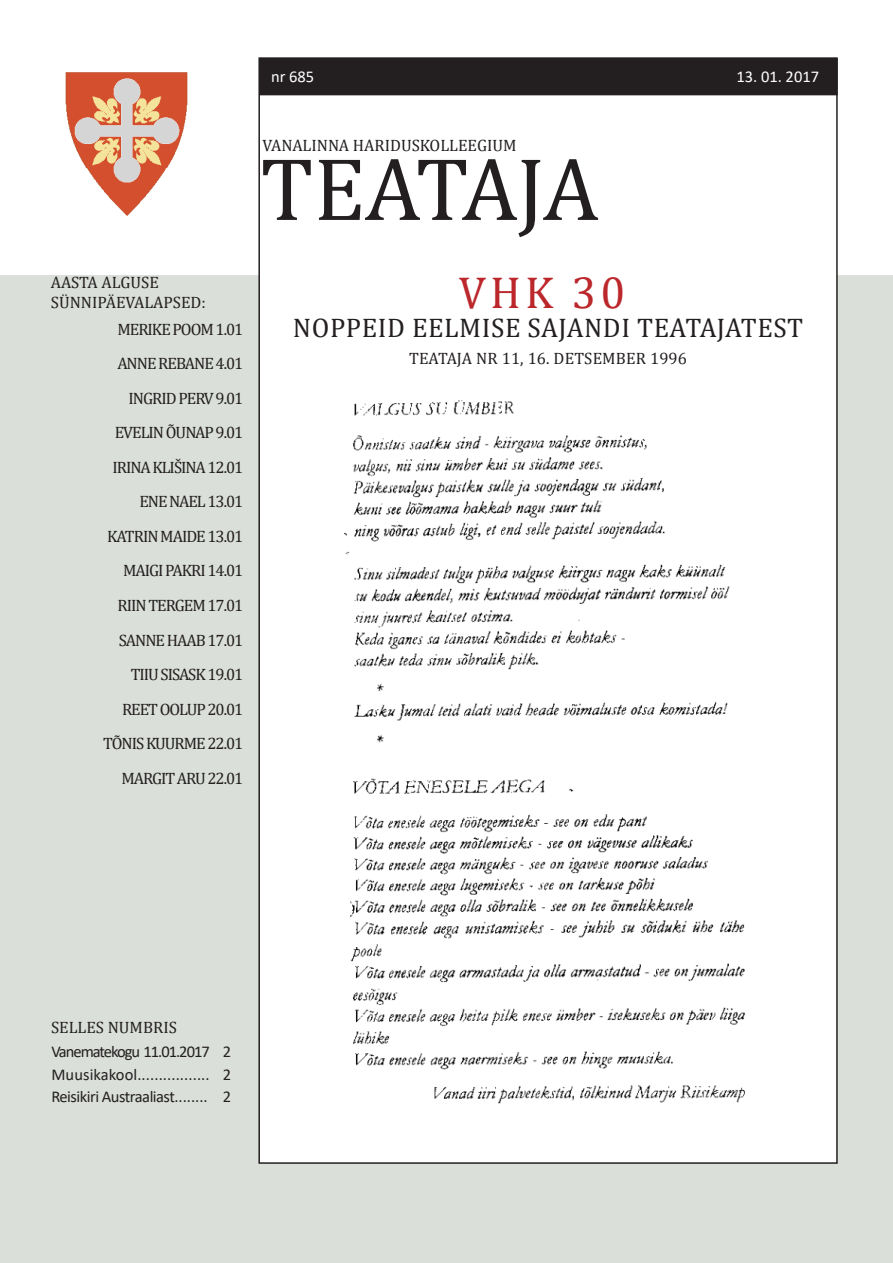
<style>
.page{position:relative;width:893px;height:1263px;background:#fff}
.page>*{position:absolute;margin:0;border:0;box-sizing:border-box;transform-origin:0 0}
.t1{font:90px "Cambria";letter-spacing:-.015em;color:#231f20}
.t2{font:45px "Cambria";color:#bb272b}
.t3{font:27px "Cambria";letter-spacing:.02em;color:#231f20}
.t4{font:16.5px "Cambria";letter-spacing:-.06em;color:#231f20}
.t5{font:16.5px "Cambria";color:#231f20}
.t6{font:16.5px "Calibri";letter-spacing:-.03em;color:#231f20}
.t7{font:16.5px "Calibri";letter-spacing:.005em;color:#231f20}
.t8{font:16.5px "Cambria";letter-spacing:.01em;color:#231f20}
.t9{font:16.5px "Calibri";letter-spacing:-.06em;color:#231f20}
.t10{font:16.5px "Calibri";color:#fff}
</style>
<div class="page">
<div style="left:1px;top:276px;width:892px;height:987px;background:#dadfd9"></div>
<div style="left:258px;top:57px;width:580px;height:1107px;background:#fff;border:2px solid #231f20"></div>
<div style="left:259px;top:58px;width:579px;height:37px;background:#231f20"></div>
<img style="left:65px;top:72px;width:123px;height:144px">
<img style="left:344px;top:400px;width:386px;height:343px">
<img style="left:350px;top:778px;width:395px;height:326px">
<p class="t10" style="left:271px;top:65px;width:45px">nr 685</p>
<p class="t10" style="left:736px;top:65px;width:84px">13. 01. 2017</p>
<p class="t5" style="left:51px;top:273px;width:110px">AASTA ALGUSE</p>
<p class="t5" style="left:51px;top:293px;width:156px">SÜNNIPÄEVALAPSED:</p>
<p class="t4" style="left:117px;top:320px;width:127px">MERIKE POOM 1.01</p>
<p class="t4" style="left:117px;top:354px;width:128px">ANNE REBANE 4.01</p>
<p class="t4" style="left:129px;top:389px;width:116px">INGRID PERV 9.01</p>
<p class="t4" style="left:115px;top:423px;width:130px">EVELIN ÕUNAP 9.01</p>
<p class="t4" style="left:113px;top:458px;width:132px">IRINA KLIŠINA 12.01</p>
<p class="t4" style="left:139px;top:492px;width:106px">ENE NAEL 13.01</p>
<p class="t4" style="left:107px;top:527px;width:138px">KATRIN MAIDE 13.01</p>
<p class="t4" style="left:123px;top:561px;width:122px">MAIGI PAKRI 14.01</p>
<p class="t4" style="left:118px;top:596px;width:127px">RIIN TERGEM 17.01</p>
<p class="t4" style="left:119px;top:630px;width:126px">SANNE HAAB 17.01</p>
<p class="t4" style="left:131px;top:665px;width:114px">TIIU SISASK 19.01</p>
<p class="t4" style="left:122px;top:699px;width:123px">REET OOLUP 20.01</p>
<p class="t4" style="left:103px;top:734px;width:142px">TÕNIS KUURME 22.01</p>
<p class="t4" style="left:121px;top:768px;width:124px">MARGIT ARU 22.01</p>
<p class="t5" style="left:263px;top:136px;width:256px">VANALINNA HARIDUSKOLLEEGIUM</p>
<p class="t1" style="left:260px;top:136px;width:340px">TEATAJA</p>
<p class="t2" style="left:459px;top:266px;width:168px">VHK 30</p>
<p class="t3" style="left:293px;top:312px;width:512px">NOPPEID EELMISE SAJANDI TEATAJATEST</p>
<p class="t8" style="left:409px;top:348px;width:280px">TEATAJA NR 11, 16. DETSEMBER 1996</p>
<p class="t5" style="left:51px;top:1018px;width:127px">SELLES NUMBRIS</p>
<p class="t9" style="left:51px;top:1040px;width:160px">Vanematekogu 11.01.2017</p>
<p class="t7" style="left:51px;top:1063px;width:160px">Muusikakool.................</p>
<p class="t6" style="left:51px;top:1085px;width:158px">Reisikiri Austraaliast........</p>
<p class="t6" style="left:223px;top:1040px;width:10px">2</p>
<p class="t6" style="left:223px;top:1063px;width:10px">2</p>
<p class="t6" style="left:223px;top:1085px;width:10px">2</p>
</div>
